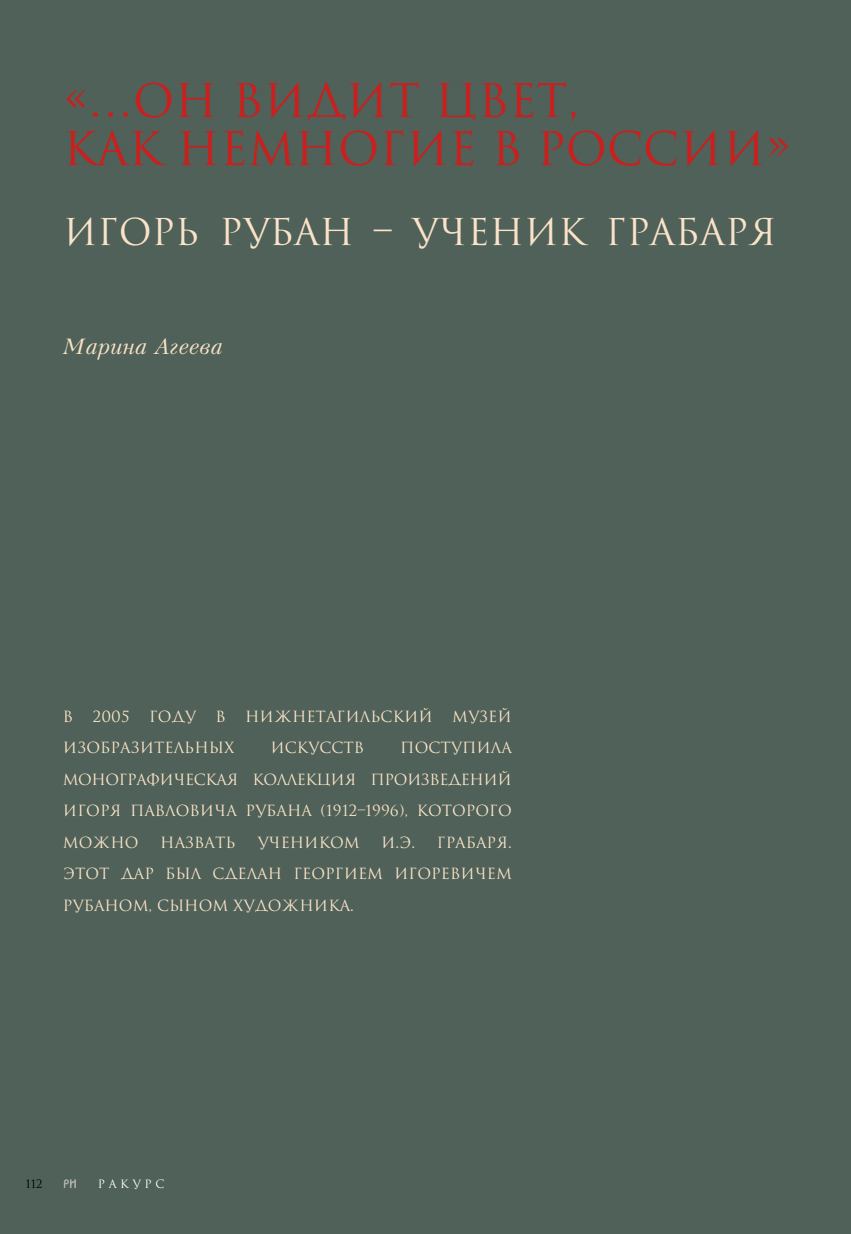
<style>
.page{position:relative;width:851px;height:1234px;background:#fff}
.page>*{position:absolute;margin:0;border:0;box-sizing:border-box;transform-origin:0 0}
.t1{font:45px/48px "Romul";color:#cc1f1d}
.t2{font:36px "Romul";color:#fae3c8}
.t3{font:italic 21px "Kudryashev";color:#f9e2c6}
.t4{font:15px/31.5px "Romul";color:#fae3c8;text-align:justify}
.t5{font:11.25px "Romul";letter-spacing:.33em;color:#fff}
.t6{font:11.25px "Romul";color:#000}
</style>
<div class="page">
<div style="left:0;top:0;width:850px;height:1233px;background:#4f6158"></div>
<svg style="left:64px;top:1179px;width:12px;height:8px"></svg>
<h1 class="t1" style="left:63px;top:77px;width:729px">«…он видит цвет,<br>как немногие в России»</h1>
<h2 class="t2" style="left:63px;top:211px;width:715px">Игорь Рубан – ученик Грабаря</h2>
<h3 class="t3" style="left:63px;top:334px;width:161px">Марина Агеева</h3>
<p class="t4" style="left:63px;top:700px;width:12px">В</p>
<p class="t4" style="left:93px;top:700px;width:38px">2005</p>
<p class="t4" style="left:149px;top:700px;width:48px">году</p>
<p class="t4" style="left:215px;top:700px;width:12px">в</p>
<p class="t4" style="left:245px;top:700px;width:189px">Нижнетагильский</p>
<p class="t4" style="left:452px;top:700px;width:61px">музей</p>
<p class="t4" style="left:63px;top:732px;width:173px">изобразительных</p>
<p class="t4" style="left:270px;top:732px;width:95px">искусств</p>
<p class="t4" style="left:63px;top:732px;width:450px;text-indent:337px">поступила монографическая коллекция произведений Игоря Павловича Рубана (1912–1996), которого можно</p>
<p class="t4" style="left:160px;top:826px;width:77px">назвать</p>
<p class="t4" style="left:257px;top:826px;width:104px">учеником</p>
<p class="t4" style="left:381px;top:826px;width:35px">И.Э.</p>
<p class="t4" style="left:63px;top:826px;width:450px;text-indent:374px">Грабаря.<br>Этот дар был сделан Георгием Игоревичем Рубаном, сыном художника.</p>
<p class="t6" style="left:26px;top:1176px;width:19px">112</p>
<p class="t5" style="left:98px;top:1176px;width:68px">ракурс</p>
</div>
